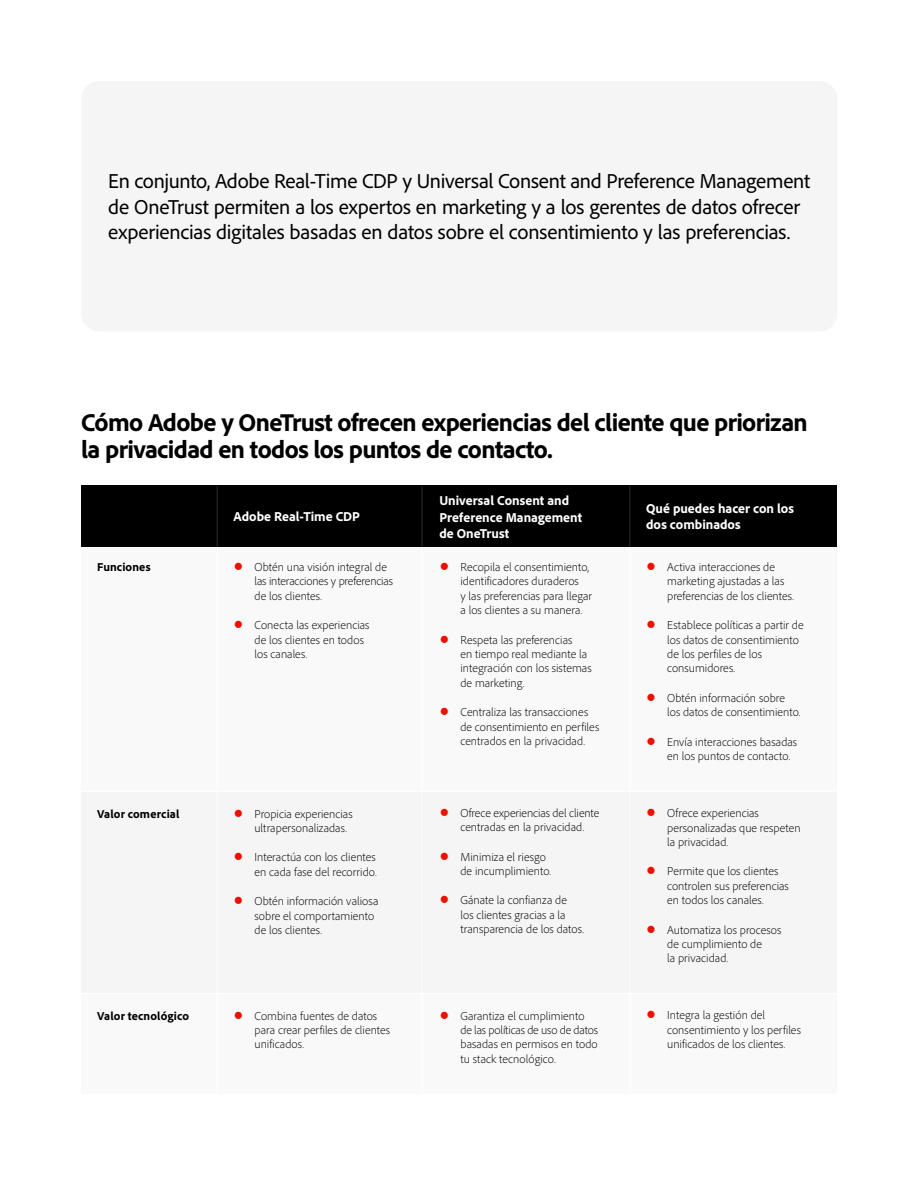
<style>
.page{position:relative;width:918px;height:1188px;background:#fff}
.page>*{position:absolute;margin:0;border:0;box-sizing:border-box;transform-origin:0 0}
.Body_header{font:800 25.5px/27px "Adobe Clean";letter-spacing:-.025em;color:#000}
.Call_out_Box{font:21px/25.5px "Adobe Clean";letter-spacing:-.01em;color:#000}
.Table_Header{font:800 13.5px/16.2px "Adobe Clean";color:#fff}
.t1{font:300 12px/14.4px "Adobe Clean";letter-spacing:.005em;color:#000}
.Table_Intro_Body{font:800 12px "Adobe Clean";letter-spacing:.01em;color:#000}
.s1{font-family:"Helvetica";font-weight:400;font-size:16.5px;color:#eb1000}
</style>
<div class="page">
<div style="left:81px;top:486px;width:755px;height:62px;background:#000"></div>
<hr style="left:422px;top:486px;width:1px;height:62px;background:#2c2c2c">
<hr style="left:629px;top:486px;width:1px;height:62px;background:#2c2c2c">
<hr style="left:217px;top:486px;width:1px;height:62px;background:#2c2c2c">
<div style="left:81px;top:548px;width:755px;height:243px;background:#faf9f9"></div>
<hr style="left:422px;top:548px;width:1px;height:290px;background:#fff">
<hr style="left:629px;top:548px;width:1px;height:290px;background:#fff">
<hr style="left:217px;top:548px;width:1px;height:290px;background:#fff">
<div style="left:81px;top:791px;width:755px;height:235px;background:#f5f5f5"></div>
<hr style="left:422px;top:792px;width:1px;height:234px;background:#fff">
<hr style="left:629px;top:792px;width:1px;height:234px;background:#fff">
<hr style="left:217px;top:792px;width:1px;height:234px;background:#fff">
<div style="left:81px;top:993px;width:755px;height:101px;background:#faf9f9"></div>
<hr style="left:422px;top:993px;width:1px;height:105px;background:#fff">
<hr style="left:629px;top:993px;width:1px;height:105px;background:#fff">
<hr style="left:217px;top:993px;width:1px;height:105px;background:#fff">
<hr style="left:81px;top:791px;width:755px;height:1px;background:#fff">
<hr style="left:81px;top:993px;width:755px;height:1px;background:#fff">
<div style="left:81px;top:81px;width:756px;height:251px;background:#f5f5f5;border-radius:18px"></div>
<p class="Call_out_Box" style="left:108px;top:168px;width:703px">En conjunto, Adobe Real-Time CDP y Universal Consent and Preference Management de OneTrust permiten a los expertos en marketing y a los gerentes de datos ofrecer experiencias digitales basadas en datos sobre el consentimiento y las preferencias.</p>
<p class="Body_header" style="left:81px;top:408px;width:728px">Cómo Adobe y OneTrust ofrecen experiencias del cliente que priorizan la privacidad en todos los puntos de contacto.</p>
<p class="Table_Header" style="left:234px;top:507px;width:128px">Adobe Real-Time CDP</p>
<p class="Table_Intro_Body" style="left:97px;top:559px;width:55px">Funciones</p>
<p class="t1" style="left:255px;top:559px;width:140px;text-indent:-21px"><span class="s1">●</span> Obtén una visión integral de las interacciones y preferencias de los clientes.</p>
<p class="t1" style="left:255px;top:618px;width:117px;text-indent:-21px"><span class="s1">●</span> Conecta las experiencias de los clientes en todos los canales.</p>
<p class="Table_Intro_Body" style="left:97px;top:806px;width:84px">Valor comercial</p>
<p class="t1" style="left:255px;top:806px;width:100px;text-indent:-21px"><span class="s1">●</span> Propicia experiencias ultrapersonalizadas.</p>
<p class="t1" style="left:234px;top:850px;width:145px;text-align:right"><span class="s1">●</span> Interactúa con los clientes en cada fase del recorrido.</p>
<p class="t1" style="left:255px;top:894px;width:125px;text-indent:-21px"><span class="s1">●</span> Obtén información valiosa sobre el comportamiento de los clientes.</p>
<p class="Table_Header" style="left:439px;top:492px;width:144px">Universal Consent and<br>Preference Management de OneTrust</p>
<p class="Table_Header" style="left:646px;top:500px;width:149px">Qué puedes hacer con los dos combinados</p>
<p class="t1" style="left:460px;top:559px;width:133px;text-indent:-21px"><span class="s1">●</span> Recopila el consentimiento, identificadores duraderos<br>y las preferencias para llegar a los clientes a su manera.</p>
<p class="t1" style="left:460px;top:632px;width:133px;text-indent:-21px"><span class="s1">●</span> Respeta las preferencias<br>en tiempo real mediante la integración con los sistemas de marketing.</p>
<p class="t1" style="left:460px;top:705px;width:140px;text-indent:-21px"><span class="s1">●</span> Centraliza las transacciones de consentimiento en perfiles centrados en la privacidad.</p>
<p class="t1" style="left:439px;top:805px;width:161px;text-align:center"><span class="s1">●</span> Ofrece experiencias del cliente centradas en la privacidad.</p>
<p class="t1" style="left:460px;top:849px;width:92px;text-indent:-21px"><span class="s1">●</span> Minimiza el riesgo de incumplimiento.</p>
<p class="t1" style="left:460px;top:893px;width:125px;text-indent:-21px"><span class="s1">●</span> Gánate la confianza de<br>los clientes gracias a la transparencia de los datos.</p>
<p class="t1" style="left:667px;top:559px;width:128px;text-indent:-21px"><span class="s1">●</span> Activa interacciones de marketing ajustadas a las preferencias de los clientes.</p>
<p class="t1" style="left:667px;top:618px;width:138px;text-indent:-21px"><span class="s1">●</span> Establece políticas a partir de los datos de consentimiento de los perfiles de los consumidores.</p>
<p class="t1" style="left:667px;top:690px;width:135px;text-indent:-21px"><span class="s1">●</span> Obtén información sobre los datos de consentimiento.</p>
<p class="t1" style="left:667px;top:734px;width:132px;text-indent:-21px"><span class="s1">●</span> Envía interacciones basadas en los puntos de contacto.</p>
<p class="t1" style="left:667px;top:806px;width:135px;text-indent:-21px"><span class="s1">●</span> Ofrece experiencias personalizadas que respeten la privacidad.</p>
<p class="t1" style="left:667px;top:864px;width:123px;text-indent:-21px"><span class="s1">●</span> Permite que los clientes controlen sus preferencias en todos los canales.</p>
<p class="t1" style="left:667px;top:922px;width:116px;text-indent:-21px"><span class="s1">●</span> Automatiza los procesos de cumplimiento de<br>la privacidad.</p>
<p class="Table_Intro_Body" style="left:97px;top:1008px;width:93px">Valor tecnológico</p>
<p class="t1" style="left:255px;top:1008px;width:137px;text-indent:-21px"><span class="s1">●</span> Combina fuentes de datos para crear perfiles de clientes unificados.</p>
<p class="t1" style="left:460px;top:1008px;width:139px;text-indent:-21px"><span class="s1">●</span> Garantiza el cumplimiento de las políticas de uso de datos basadas en permisos en todo tu stack tecnológico.</p>
<p class="t1" style="left:667px;top:1008px;width:135px;text-indent:-21px"><span class="s1">●</span> Integra la gestión del consentimiento y los perfiles unificados de los clientes.</p>
</div>
